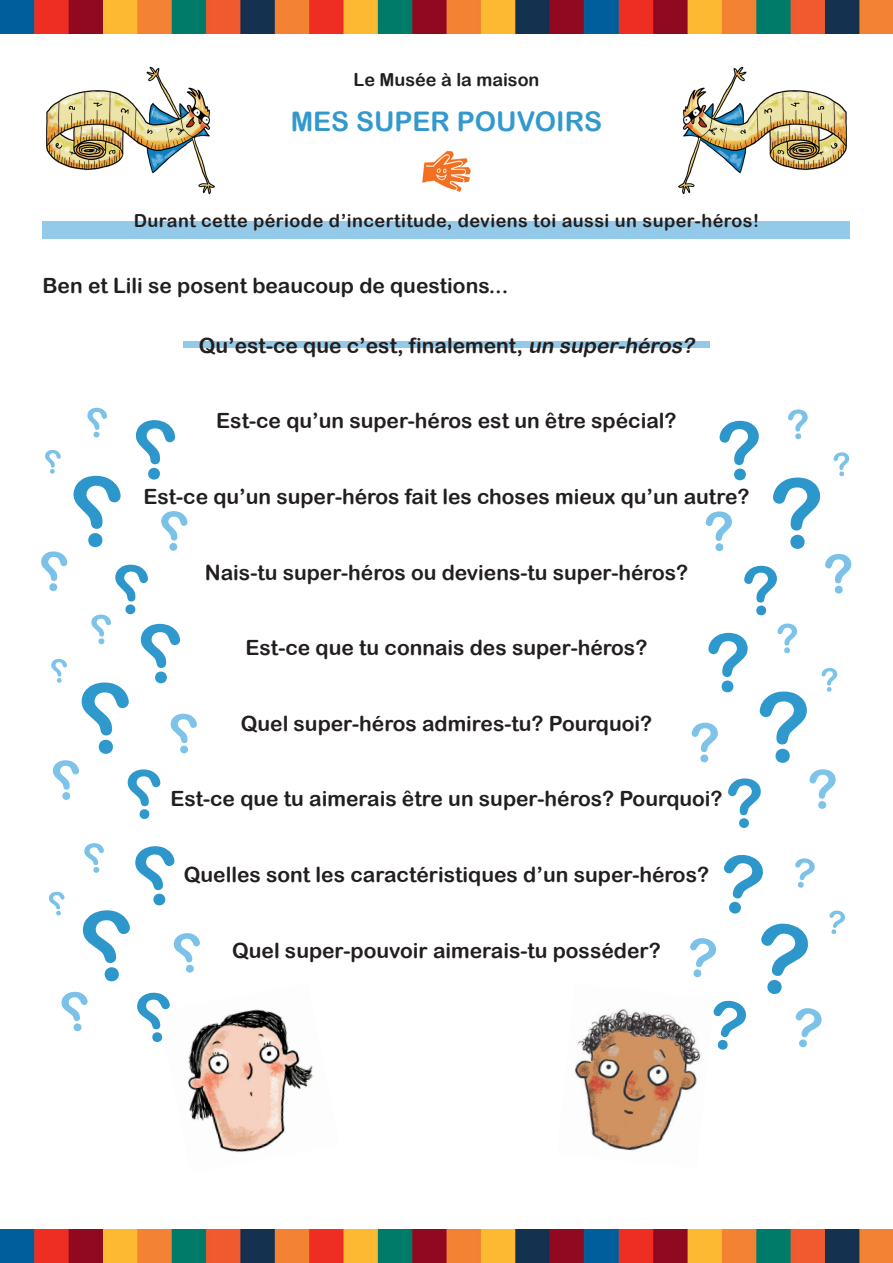
<style>
.page{position:relative;width:893px;height:1263px;background:#fff}
.page>*{position:absolute;margin:0;border:0;box-sizing:border-box;transform-origin:0 0}
.t1{font:27px "Arial Rounded MT Bold";color:#39c}
.t2{font:21px "Arial Rounded MT Bold";color:#231f20}
.t3{font:18px "Arial Rounded MT Bold";letter-spacing:.025em;color:#231f20}
.t4{font:18px "Arial Rounded MT Bold";color:#231f20}
.s1{font-style:italic}
</style>
<div class="page">
<img style="left:0;top:0;width:893px;height:34px">
<img style="left:0;top:1229px;width:893px;height:34px">
<img style="left:678px;top:66px;width:169px;height:129px">
<img style="left:46px;top:66px;width:169px;height:129px">
<img style="left:422px;top:150px;width:49px;height:42px">
<div style="left:43px;top:222px;width:807px;height:17px;background:#93cae9"></div>
<div style="left:183px;top:341px;width:527px;height:6px;background:#93cae9"></div>
<img style="left:705px;top:409px;width:147px;height:194px">
<img style="left:41px;top:407px;width:147px;height:189px">
<img style="left:51px;top:596px;width:146px;height:217px">
<img style="left:691px;top:605px;width:147px;height:211px">
<img style="left:574px;top:1009px;width:123px;height:142px">
<img style="left:187px;top:1009px;width:127px;height:144px">
<img style="left:660px;top:818px;width:185px;height:260px">
<img style="left:48px;top:813px;width:172px;height:247px">
<p class="t4" style="left:354px;top:69px;width:187px">Le Musée à la maison</p>
<p class="t1" style="left:291px;top:105px;width:313px">MES SUPER POUVOIRS</p>
<p class="t3" style="left:134px;top:210px;width:627px">Durant cette période d’incertitude, deviens toi aussi un super-héros!</p>
<p class="t2" style="left:43px;top:273px;width:467px">Ben et Lili se posent beaucoup de questions...</p>
<p class="t2" style="left:199px;top:333px;width:501px">Qu’est-ce que c’est, finalement, <span class="s1">un super-héros?</span></p>
<p class="t2" style="left:216px;top:409px;width:462px">Est-ce qu’un super-héros est un être spécial?</p>
<p class="t2" style="left:143px;top:484px;width:608px">Est-ce qu’un super-héros fait les choses mieux qu’un autre?</p>
<p class="t2" style="left:205px;top:560px;width:485px">Nais-tu super-héros ou deviens-tu super-héros?</p>
<p class="t2" style="left:246px;top:635px;width:403px">Est-ce que tu connais des super-héros?</p>
<p class="t2" style="left:241px;top:711px;width:413px">Quel super-héros admires-tu? Pourquoi?</p>
<p class="t2" style="left:170px;top:787px;width:554px">Est-ce que tu aimerais être un super-héros? Pourquoi?</p>
<p class="t2" style="left:184px;top:862px;width:527px">Quelles sont les caractéristiques d’un super-héros?</p>
<p class="t2" style="left:232px;top:938px;width:430px">Quel super-pouvoir aimerais-tu posséder?</p>
</div>
